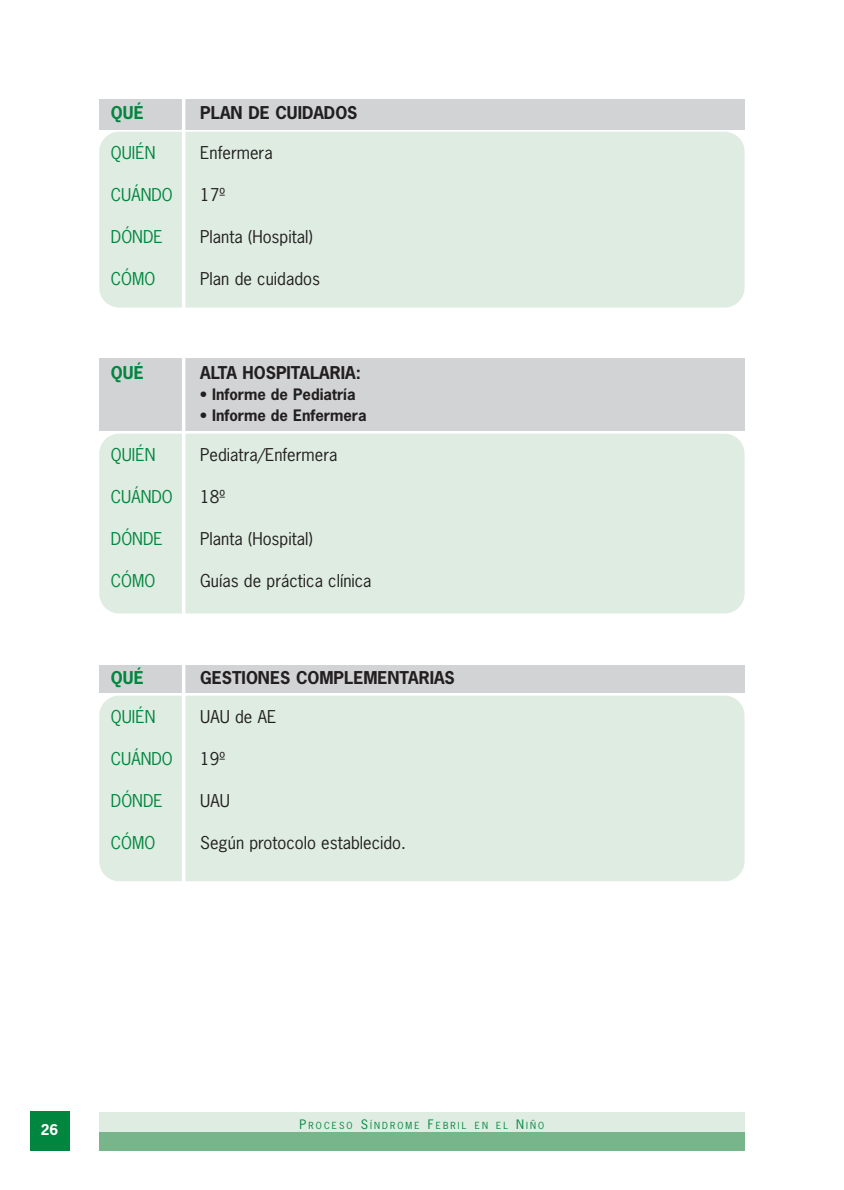
<style>
.page{position:relative;width:844px;height:1190px;background:#fff}
.page>*{position:absolute;margin:0;border:0;box-sizing:border-box;transform-origin:0 0}
.t1{font:16.62px "News Gothic";color:#231f20}
.t2{font:16.62px "News Gothic";color:#00863f}
.t3{font:700 16.62px "News Gothic";color:#231f20}
.t4{font:700 16.62px "News Gothic";color:#00863f}
.t5{font:700 14.88px "News Gothic";color:#231f20}
.t6{font:700 14px "News Gothic";color:#fff}
.t7{font:9.1px "News Gothic";letter-spacing:.23em;color:#00863f}
.s1{font-size:12.25px}
</style>
<div class="page">
<div style="left:30px;top:1111px;width:39px;height:40px;background:#00863f"></div>
<div style="left:99px;top:1131px;width:645px;height:20px;background:#79b58b"></div>
<div style="left:99px;top:1112px;width:645px;height:19px;background:#deece1"></div>
<div style="left:99px;top:99px;width:645px;height:30px;background:#d1d3d4"></div>
<div style="left:99px;top:132px;width:645px;height:176px;background:#deece1;border-radius:20px"></div>
<div style="left:99px;top:434px;width:645px;height:179px;background:#deece1;border-radius:20px"></div>
<div style="left:99px;top:358px;width:645px;height:73px;background:#d1d3d4"></div>
<div style="left:99px;top:696px;width:645px;height:185px;background:#deece1;border-radius:20px"></div>
<div style="left:99px;top:666px;width:645px;height:27px;background:#d1d3d4"></div>
<hr style="left:182px;top:90px;width:3px;height:982px;background:#fff">
<p class="t4" style="left:111px;top:106px;width:34px">QUÉ</p>
<p class="t3" style="left:200px;top:106px;width:159px">PLAN DE CUIDADOS</p>
<p class="t2" style="left:111px;top:146px;width:46px">QUIÉN</p>
<p class="t1" style="left:200px;top:146px;width:74px">Enfermera</p>
<p class="t2" style="left:111px;top:188px;width:63px">CUÁNDO</p>
<p class="t1" style="left:200px;top:188px;width:26px">17º</p>
<p class="t2" style="left:111px;top:230px;width:53px">DÓNDE</p>
<p class="t1" style="left:200px;top:230px;width:114px">Planta (Hospital)</p>
<p class="t2" style="left:111px;top:272px;width:46px">CÓMO</p>
<p class="t1" style="left:200px;top:272px;width:121px">Plan de cuidados</p>
<p class="t4" style="left:111px;top:366px;width:34px">QUÉ</p>
<p class="t3" style="left:200px;top:366px;width:162px">ALTA HOSPITALARIA:</p>
<p class="t5" style="left:200px;top:388px;width:157px">• Informe de Pediatría</p>
<p class="t5" style="left:200px;top:409px;width:168px">• Informe de Enfermera</p>
<p class="t2" style="left:111px;top:448px;width:46px">QUIÉN</p>
<p class="t1" style="left:200px;top:448px;width:139px">Pediatra/Enfermera</p>
<p class="t2" style="left:111px;top:490px;width:63px">CUÁNDO</p>
<p class="t1" style="left:200px;top:490px;width:26px">18º</p>
<p class="t2" style="left:111px;top:532px;width:53px">DÓNDE</p>
<p class="t1" style="left:200px;top:532px;width:114px">Planta (Hospital)</p>
<p class="t2" style="left:111px;top:574px;width:46px">CÓMO</p>
<p class="t1" style="left:200px;top:574px;width:173px">Guías de práctica clínica</p>
<p class="t4" style="left:111px;top:671px;width:34px">QUÉ</p>
<p class="t3" style="left:200px;top:671px;width:256px">GESTIONES COMPLEMENTARIAS</p>
<p class="t2" style="left:111px;top:710px;width:46px">QUIÉN</p>
<p class="t1" style="left:200px;top:710px;width:77px">UAU de AE</p>
<p class="t2" style="left:111px;top:752px;width:63px">CUÁNDO</p>
<p class="t1" style="left:200px;top:752px;width:26px">19º</p>
<p class="t2" style="left:111px;top:794px;width:53px">DÓNDE</p>
<p class="t1" style="left:200px;top:794px;width:31px">UAU</p>
<p class="t2" style="left:111px;top:836px;width:46px">CÓMO</p>
<p class="t1" style="left:200px;top:836px;width:207px">Según protocolo establecido.</p>
<p class="t6" style="left:41px;top:1124px;width:19px">26</p>
<p class="t7" style="left:299px;top:1122px;width:246px"><span class="s1">P</span>ROCESO <span class="s1">S</span>ÍNDROME <span class="s1">F</span>EBRIL EN EL <span class="s1">N</span>IÑO</p>
</div>
